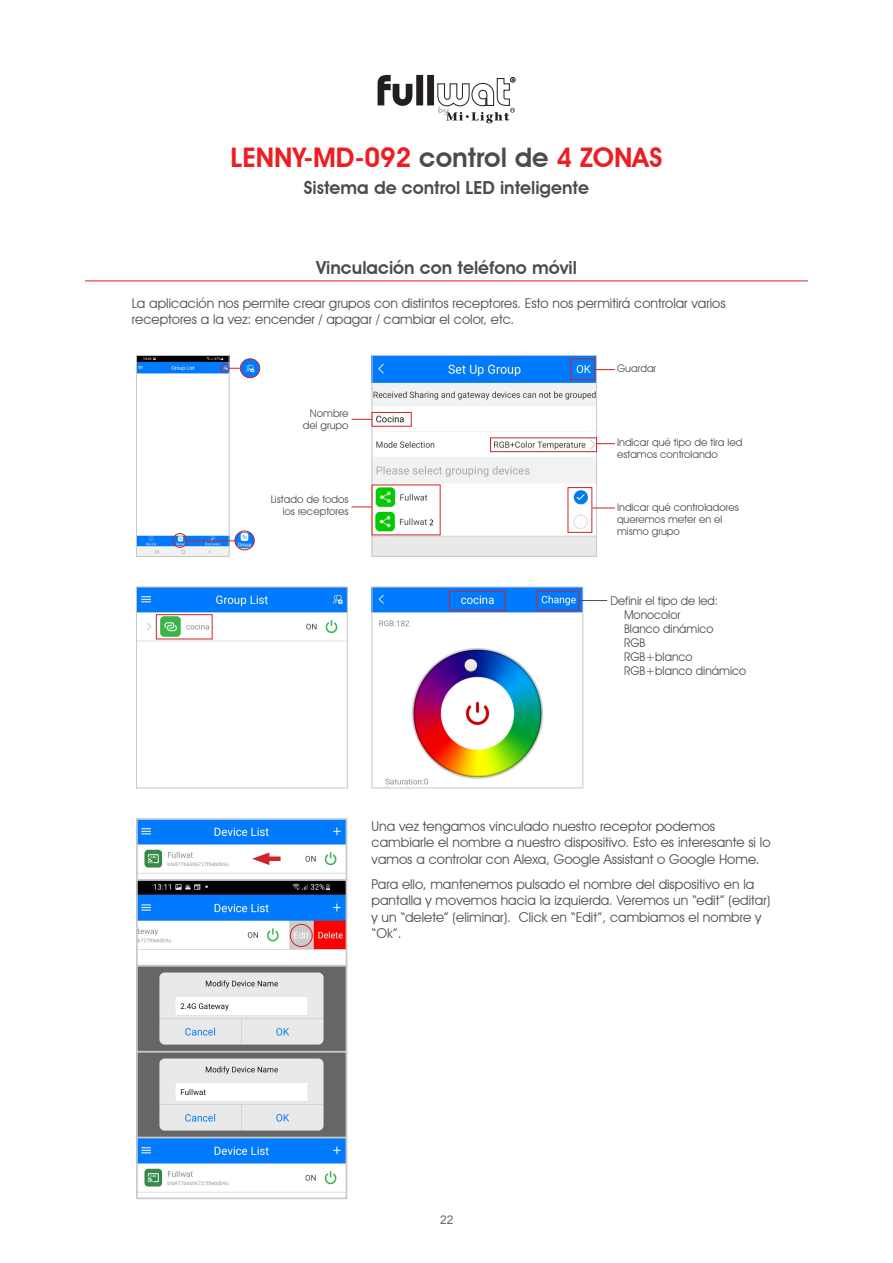
<style>
.page{position:relative;width:893px;height:1263px;background:#fff}
.page>*{position:absolute;margin:0;border:0;box-sizing:border-box;transform-origin:0 0}
.t1{font:600 27px "Avant Garde IT Cby BT";color:#ee1d23}
.Titulo_01{font:600 18px "Avant Garde IT Cby BT";color:#4b4c4d}
.Números_01{font:13.5px/16.5px "Avant Garde IT Cby BT";color:#4b4c4d}
.Párrafo_01{font:12px "Avant Garde IT Cby BT";color:#4b4c4d}
.t2{font:12px "Arial";color:#6c6d70}
.Números_01-2{font:10.5px/12px "Avant Garde IT Cby BT";color:#4b4c4d;text-align:right}
.t3{font:700 9px "Segoe Script";color:#b1b3b3}
.s1{color:#4b4c4d}
</style>
<div class="page">
<svg style="left:378px;top:75px;width:137px;height:48px"></svg>
<img style="left:138px;top:589px;width:208px;height:53px">
<div style="left:136px;top:587px;width:212px;height:201px;border:1px solid #c7c8ca"></div>
<img style="left:374px;top:589px;width:207px;height:196px">
<div style="left:372px;top:587px;width:211px;height:201px;border:1px solid #c7c8ca"></div>
<img style="left:138px;top:357px;width:90px;height:198px">
<div style="left:136px;top:355px;width:94px;height:202px;border:1px solid #c7c8ca"></div>
<div style="left:220px;top:364px;width:9px;height:9px;border:1px solid #d1232a;border-radius:50%"></div>
<div style="left:173px;top:533px;width:14px;height:15px;border:1px solid #d1232a;border-radius:50%"></div>
<div style="left:240px;top:359px;width:20px;height:19px;background:#ce4f5b;border-radius:50%"></div>
<img style="left:240px;top:359px;width:18px;height:19px">
<div style="left:240px;top:358px;width:20px;height:20px;border:1px solid #d1232a;border-radius:50%"></div>
<img style="left:235px;top:531px;width:19px;height:19px;border-radius:10px">
<div style="left:235px;top:531px;width:20px;height:19px;border:1px solid #d1232a;border-radius:50%"></div>
<hr style="left:186px;top:540px;width:49px;height:1px;background:#d1232a">
<img style="left:374px;top:357px;width:221px;height:198px">
<div style="left:372px;top:355px;width:225px;height:202px;border:1px solid #c7c8ca"></div>
<svg style="left:351px;top:507px;width:21px;height:1px"></svg>
<svg style="left:351px;top:419px;width:21px;height:1px"></svg>
<svg style="left:595px;top:369px;width:20px;height:1px"></svg>
<svg style="left:597px;top:443px;width:18px;height:1px"></svg>
<svg style="left:592px;top:508px;width:23px;height:1px"></svg>
<div style="left:490px;top:437px;width:107px;height:15px;border:1px solid #d1232a"></div>
<div style="left:372px;top:412px;width:40px;height:15px;border:1px solid #d1232a"></div>
<div style="left:568px;top:487px;width:24px;height:46px;border:1px solid #d1232a"></div>
<div style="left:570px;top:358px;width:25px;height:22px;border:1px solid #d1232a"></div>
<div style="left:156px;top:614px;width:57px;height:25px;border:1px solid #d1232a"></div>
<div style="left:449px;top:591px;width:57px;height:19px;border:1px solid #d1232a"></div>
<div style="left:537px;top:591px;width:42px;height:19px;border:1px solid #d1232a"></div>
<svg style="left:579px;top:600px;width:28px;height:1px"></svg>
<hr style="left:85px;top:280px;width:723px;height:1px;background:#ee1d23">
<img style="left:139px;top:821px;width:205px;height:372px">
<div style="left:136px;top:879px;width:211px;height:87px;border:2px solid #c7c8ca"></div>
<div style="left:136px;top:965px;width:211px;height:87px;border:2px solid #c7c8ca"></div>
<div style="left:136px;top:1051px;width:211px;height:87px;border:2px solid #c7c8ca"></div>
<div style="left:136px;top:1137px;width:211px;height:62px;border:2px solid #c7c8ca"></div>
<div style="left:136px;top:818px;width:211px;height:63px;border:2px solid #c7c8ca"></div>
<div style="left:290px;top:924px;width:23px;height:23px;border:1px solid #d1232a;border-radius:50%"></div>
<div style="left:263px;top:856px;width:18px;height:5px;background:#d1232a"></div>
<svg style="left:252px;top:852px;width:17px;height:13px"></svg>
<p class="t3" style="left:437px;top:103px;width:13px">by</p>
<h1 class="t1" style="left:231px;top:141px;width:433px">LENNY-MD-092 <span class="s1">control de</span> 4 ZONAS</h1>
<h2 class="Titulo_01" style="left:304px;top:177px;width:286px">Sistema de control LED inteligente</h2>
<p class="Titulo_01" style="left:316px;top:257px;width:262px">Vinculación con teléfono móvil</p>
<p class="Números_01" style="left:132px;top:294px;width:595px">La aplicación nos permite crear grupos con distintos receptores. Esto nos permitirá controlar varios receptores a la vez: encender / apagar / cambiar el color, etc.</p>
<p class="Números_01-2" style="left:303px;top:407px;width:47px">Nombre del grupo</p>
<p class="Números_01-2" style="left:271px;top:494px;width:79px">Listado de todos los receptores</p>
<p class="Números_01-2" style="left:617px;top:362px;width:41px">Guardar</p>
<p class="Números_01-2" style="left:617px;top:436px;width:127px;text-align:left">Indicar qué tipo de tira led estamos controlando</p>
<p class="Números_01-2" style="left:617px;top:501px;width:123px;text-align:left">Indicar qué controladores queremos meter en el mismo grupo</p>
<p class="Párrafo_01" style="left:610px;top:593px;width:109px">Definir el tipo de led:</p>
<p class="Párrafo_01" style="left:624px;top:607px;width:58px">Monocolor</p>
<p class="Párrafo_01" style="left:624px;top:621px;width:91px">Blanco dinámico</p>
<p class="Párrafo_01" style="left:624px;top:635px;width:23px">RGB</p>
<p class="Párrafo_01" style="left:624px;top:649px;width:70px">RGB+blanco</p>
<p class="Párrafo_01" style="left:624px;top:664px;width:124px">RGB+blanco dinámico</p>
<p class="Números_01" style="left:372px;top:817px;width:400px">Una vez tengamos vinculado nuestro receptor podemos cambiarle el nombre a nuestro dispositivo. Esto es interesante si lo vamos a controlar con Alexa, Google Assistant o Google Home.</p>
<p class="Números_01" style="left:372px;top:875px;width:400px">Para ello, mantenemos pulsado el nombre del dispositivo en la pantalla y movemos hacia la izquierda. Veremos un “edit” (editar) y un “delete” (eliminar). Click en “Edit”, cambiamos el nombre y “Ok”.</p>
<p class="t2" style="left:440px;top:1212px;width:15px">22</p>
</div>
